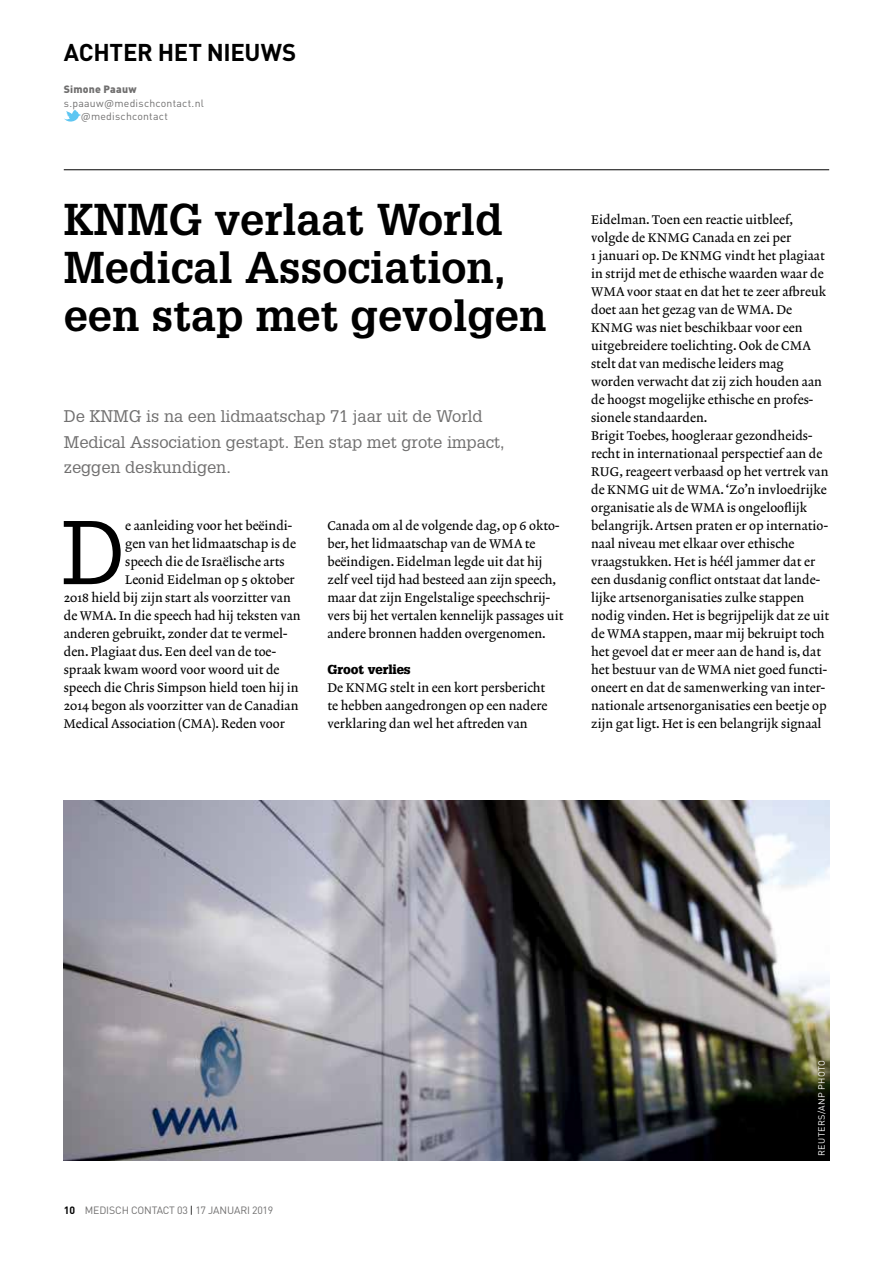
<style>
.page{position:relative;width:893px;height:1263px;background:#fff}
.page>*{position:absolute;margin:0;border:0;box-sizing:border-box;transform-origin:0 0}
.t1{font:88.2px "Glypha LT Std";color:#000}
.t2{font:700 43.5px/48px "Glypha LT Std";color:#000}
.t3{font:700 24px "DINOT";letter-spacing:-.015em;color:#000}
.t4{font:16.5px/25.5px "Glypha LT Std";color:#706f6f}
.t5{font:12.75px/18px "Lexicon No 2 Roman A";color:#000}
.t6{font:900 12.75px "Glypha LT Std";color:#000}
.t7{font:10.5px/13.5px "DINOT";letter-spacing:.02em;color:#706f6f}
.t8{font:10.5px "DINOT";letter-spacing:-.015em;color:#706f6f}
.t9{font:900 10.5px "DINOT";letter-spacing:.025em;color:#706f6f}
.t10{font:9px "DINOT";letter-spacing:.04em;color:#fff}
.s1{font-weight:700;color:#000}
.s2{color:#000}
</style>
<div class="page">
<hr style="left:64px;top:169px;width:765px;height:1px;background:#000">
<svg style="left:64px;top:110px;width:17px;height:12px"></svg>
<img style="left:64px;top:800px;width:765px;height:361px">
<h3 class="t3" style="left:64px;top:36px;width:234px">ACHTER HET NIEUWS</h3>
<p class="t9" style="left:64px;top:82px;width:74px">Simone Paauw</p>
<p class="t7" style="left:81px;top:96px;width:125px;text-indent:-17px">s.paauw@medischcontact.nl @medischcontact</p>
<h2 class="t2" style="left:64px;top:195px;width:484px">KNMG verlaat World<br>Medical Association, een stap met gevolgen</h2>
<p class="t4" style="left:64px;top:403px;width:442px">De KNMG is na een lidmaatschap 71 jaar uit de World<br>Medical Association gestapt. Een stap met grote impact, zeggen deskundigen.</p>
<h1 class="t1" style="left:62px;top:499px;width:65px">D</h1>
<p class="t5" style="left:125px;top:517px;width:168px">e aanleiding voor het beëindi-</p>
<p class="t5" style="left:125px;top:535px;width:172px">gen van het lidmaatschap is de</p>
<p class="t5" style="left:125px;top:553px;width:161px">speech die de Israëlische arts</p>
<p class="t5" style="left:125px;top:571px;width:171px">Leonid Eidelman op 5 oktober</p>
<p class="t5" style="left:64px;top:589px;width:228px">2018 hield bij zijn start als voorzitter van</p>
<p class="t5" style="left:64px;top:607px;width:238px">de WMA. In die speech had hij teksten van</p>
<p class="t5" style="left:64px;top:625px;width:225px">anderen gebruikt, zonder dat te vermel-</p>
<p class="t5" style="left:64px;top:643px;width:214px">den. Plagiaat dus. Een deel van de toe-</p>
<p class="t5" style="left:64px;top:661px;width:217px">spraak kwam woord voor woord uit de</p>
<p class="t5" style="left:64px;top:679px;width:236px">speech die Chris Simpson hield toen hij in</p>
<p class="t5" style="left:64px;top:697px;width:236px">2014 begon als voorzitter van de Canadian</p>
<p class="t5" style="left:64px;top:715px;width:223px">Medical Association (CMA). Reden voor</p>
<p class="t5" style="left:327px;top:517px;width:237px">Canada om al de volgende dag, op 6 okto&shy;ber, het lidmaatschap van de WMA te beëindigen. Eidelman legde uit dat hij zelf veel tijd had besteed aan zijn speech, maar dat zijn Engelstalige speechschrij&shy;vers bij het vertalen kennelijk passages uit andere bronnen hadden overgenomen.</p>
<p class="t6" style="left:327px;top:662px;width:85px">Groot verlies</p>
<p class="t5" style="left:327px;top:679px;width:222px">De KNMG stelt in een kort persbericht te hebben aangedrongen op een nadere verklaring dan wel het aftreden van</p>
<p class="t5" style="left:591px;top:211px;width:240px">Eidelman. Toen een reactie uitbleef, volgde de KNMG Canada en zei per<br>1 januari op. De KNMG vindt het plagiaat in strijd met de ethische waarden waar de WMA voor staat en dat het te zeer afbreuk doet aan het gezag van de WMA. De KNMG was niet beschikbaar voor een uitgebreidere toelichting. Ook de CMA stelt dat van medische leiders mag worden verwacht dat zij zich houden aan de hoogst mogelijke ethische en profes&shy;sionele standaarden.<br>Brigit Toebes, hoogleraar gezondheids&shy;recht in internationaal perspectief aan de RUG, reageert verbaasd op het vertrek van de KNMG uit de WMA. ‘Zo’n invloedrijke organisatie als de WMA is ongelooflijk belangrijk. Artsen praten er op internatio&shy;naal niveau met elkaar over ethische vraagstukken. Het is héél jammer dat er een dusdanig conflict ontstaat dat lande&shy;lijke artsenorganisaties zulke stappen nodig vinden. Het is begrijpelijk dat ze uit de WMA stappen, maar mij bekruipt toch het gevoel dat er meer aan de hand is, dat het bestuur van de WMA niet goed functi&shy;oneert en dat de samenwerking van inter&shy;nationale artsenorganisaties een beetje op zijn gat ligt. Het is een belangrijk signaal</p>
<p class="t8" style="left:64px;top:1204px;width:211px"><span class="s1">10</span> MEDISCH CONTACT 03 <span class="s2">|</span> 17 JANUARI 2019</p>
<p class="t10" style="left:816px;top:1156px;width:98px;rotate:-90deg">REUTERS/ANP PHOTO</p>
</div>
